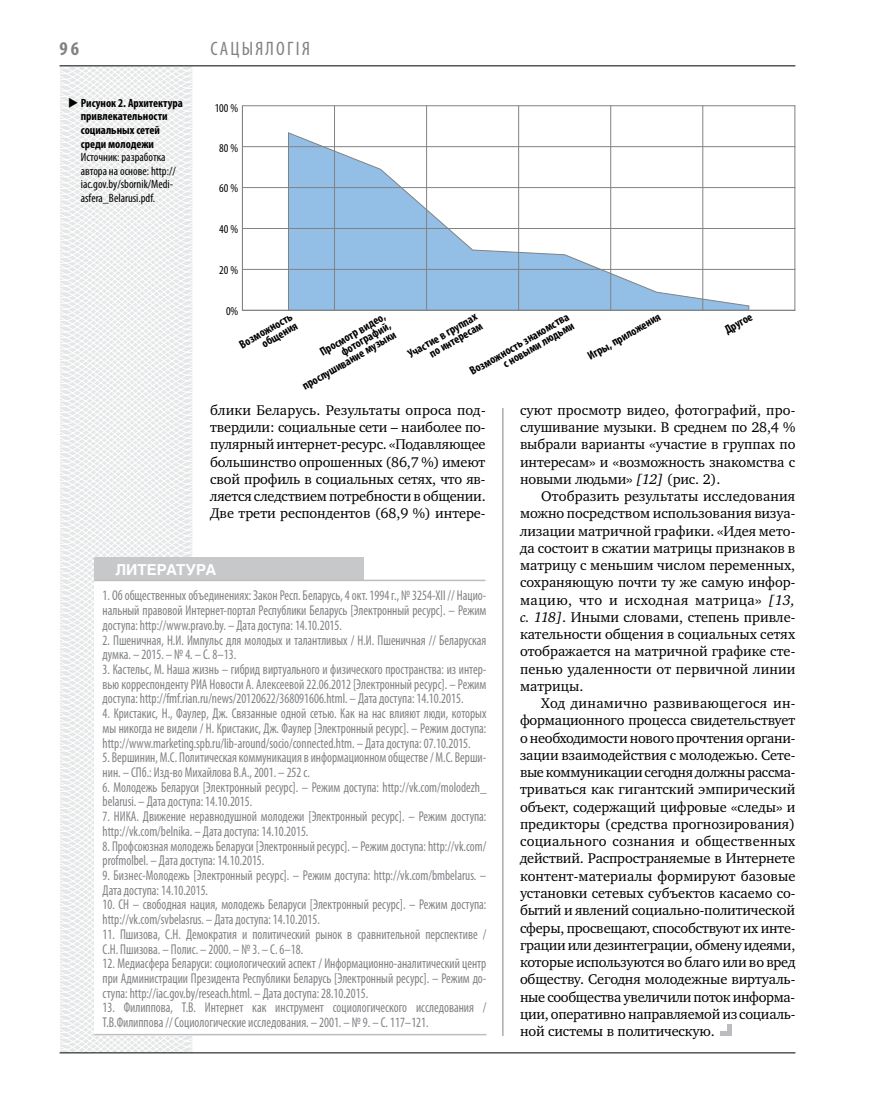
<style>
.page{position:relative;width:872px;height:1106px;background:#fff}
.page>*{position:absolute;margin:0;border:0;box-sizing:border-box;transform-origin:0 0}
.t1{font:condensed 19.5px "Myriad Pro";letter-spacing:.115em;color:#808285}
.t2{font:700 condensed 19.5px "Myriad Pro";color:#808285}
.t3{font:700 15px "Helios";color:#fff}
.t4{font:14.4px/17.2px "Charter C";letter-spacing:-.005em;color:#000;text-align:justify}
.t5{font:condensed 14.25px/14.7px "Myriad Pro";color:#808285;scale:.9 1}
.t6{font:700 condensed 12px/10.5px "Myriad Pro";color:#000;text-align:right}
.t7{font:condensed 12px/13.5px "Myriad Pro";color:#000}
.s1{font-style:italic}
</style>
<div class="page">
<svg style="left:59px;top:65px;width:192px;height:989px"></svg>
<hr style="left:60px;top:1052px;width:735px;height:1px;background:#000">
<hr style="left:60px;top:65px;width:735px;height:1px;background:#000">
<hr style="left:502px;top:408px;width:1px;height:628px;background:#808285">
<div style="left:94px;top:557px;width:269px;height:23px;background:#c6c8ca"></div>
<div style="left:94px;top:581px;width:392px;height:454px;background:#fff"></div>
<hr style="left:94px;top:1033px;width:392px;height:2px;background:#bcbdc0">
<hr style="left:94px;top:579px;width:391px;height:2px;background:#bcbdc0">
<svg style="left:288px;top:132px;width:461px;height:178px"></svg>
<hr style="left:242px;top:269px;width:553px;height:1px;background:#808285">
<hr style="left:242px;top:228px;width:553px;height:1px;background:#808285">
<hr style="left:242px;top:187px;width:553px;height:1px;background:#808285">
<hr style="left:242px;top:146px;width:553px;height:1px;background:#808285">
<hr style="left:242px;top:105px;width:553px;height:1px;background:#808285">
<hr style="left:242px;top:310px;width:553px;height:1px;background:#808285">
<hr style="left:242px;top:106px;width:1px;height:204px;background:#808285">
<hr style="left:334px;top:106px;width:1px;height:204px;background:#808285">
<hr style="left:426px;top:106px;width:1px;height:204px;background:#808285">
<hr style="left:518px;top:106px;width:1px;height:204px;background:#808285">
<hr style="left:610px;top:106px;width:1px;height:204px;background:#808285">
<hr style="left:702px;top:106px;width:1px;height:204px;background:#808285">
<hr style="left:794px;top:106px;width:1px;height:204px;background:#808285">
<hr style="left:727px;top:1024px;width:4px;height:12px;background:#bcbdc0">
<div style="left:720px;top:1031px;width:11px;height:5px;background:#bcbdc0"></div>
<svg style="left:79px;top:107px;width:12px;height:1px"></svg>
<h1 class="t2" style="left:60px;top:37px;width:21px">96</h1>
<p class="t6" style="left:81px;top:96px;width:104px;line-height:13.5px;text-align:left;text-indent:-13px">◆ Рисунок 2. Архитектура привлекательности социальных сетей среди молодежи</p>
<p class="t7" style="left:81px;top:150px;width:96px">Источник: разработка автора на основе: http:// iac.gov.by/sbornik/Medi&shy;asfera_Belarusi.pdf.</p>
<h1 class="t1" style="left:210px;top:37px;width:101px">Сацыялогія</h1>
<p class="t7" style="left:215px;top:101px;width:25px">100 %</p>
<p class="t7" style="left:219px;top:141px;width:21px">80 %</p>
<p class="t7" style="left:219px;top:181px;width:21px">60 %</p>
<p class="t7" style="left:219px;top:222px;width:21px">40 %</p>
<p class="t7" style="left:219px;top:263px;width:21px">20 %</p>
<p class="t7" style="left:226px;top:304px;width:14px">0%</p>
<p class="t6" style="left:237px;top:340px;width:61px;rotate:-30deg">Возможность общения</p>
<p class="t6" style="left:290px;top:364px;width:107px;rotate:-30deg">Просмотр видео, фотографий, прослушивание музыки</p>
<p class="t6" style="left:406px;top:350px;width:80px;rotate:-30deg">Участие в группах по интересам</p>
<p class="t6" style="left:468px;top:367px;width:114px;rotate:-30deg">Возможность знакомства с новыми людьми</p>
<p class="t6" style="left:585px;top:352px;width:84px;rotate:-30deg">Игры, приложения</p>
<p class="t6" style="left:722px;top:326px;width:32px;rotate:-30deg">Другое</p>
<p class="t4" style="left:210px;top:401px;width:277px">блики Беларусь. Результаты опроса под&shy;твердили: социальные сети – наиболее по&shy;пулярный интернет-ресурс. «Подавляющее большинство опрошенных (86,7 %) имеют свой профиль в социальных сетях, что яв&shy;ляется следствием потребности в общении.<br>Две трети респондентов (68,9 %) интере-</p>
<p class="t4" style="left:520px;top:401px;width:277px">суют просмотр видео, фотографий, про&shy;слушивание музыки. В среднем по 28,4 % выбрали варианты «участие в группах по интересам» и «возможность знакомства с новыми людьми» <span class="s1">[12]</span> (рис. 2).</p>
<p class="t4" style="left:520px;top:487px;width:277px;text-indent:21px">Отобразить результаты исследования можно посредством использования визуа&shy;лизации матричной графики. «Идея мето&shy;да состоит в сжатии матрицы признаков в матрицу с меньшим числом переменных, сохраняющую почти ту же самую инфор&shy;мацию, что и исходная матрица» <span class="s1">[13, с. 118]</span>. Иными словами, степень привле&shy;кательности общения в социальных сетях отображается на матричной графике сте&shy;пенью удаленности от первичной линии матрицы.</p>
<p class="t4" style="left:520px;top:694px;width:277px;text-indent:21px">Ход динамично развивающегося ин&shy;формационного процесса свидетельствует о необходимости нового прочтения органи&shy;зации взаимодействия с молодежью. Сете&shy;вые коммуникации сегодня должны рассма&shy;триваться как гигантский эмпирический объект, содержащий цифровые «следы» и предикторы (средства прогнозирования) социального сознания и общественных действий. Распространяемые в Интернете контент-материалы формируют базовые установки сетевых субъектов касаемо со&shy;бытий и явлений социально-политической сферы, просвещают, способствуют их инте&shy;грации или дезинтеграции, обмену идеями, которые используются во благо или во вред обществу. Сегодня молодежные виртуаль&shy;ные сообщества увеличили поток информа&shy;ции, оперативно направляемой из социаль&shy;ной системы в политическую.</p>
<p class="t3" style="left:115px;top:560px;width:103px">Литература</p>
<p class="t5" style="left:103px;top:588px;width:428px;text-align:justify">1. Об общественных объединениях: Закон Респ. Беларусь, 4 окт. 1994 г., № 3254-XII // Нацио&shy;нальный правовой Интернет-портал Республики Беларусь [Электронный ресурс]. – Режим доступа: http://www.pravo.by. – Дата доступа: 14.10.2015.</p>
<p class="t5" style="left:103px;top:632px;width:428px">2. Пшеничная, Н.И. Импульс для молодых и талантливых / Н.И. Пшеничная // Беларуская думка. – 2015. – № 4. – С. 8–13.</p>
<p class="t5" style="left:103px;top:661px;width:428px;text-align:justify">3. Кастельс, М. Наша жизнь – гибрид виртуального и физического пространства: из интер&shy;вью корреспонденту РИА Новости А. Алексеевой 22.06.2012 [Электронный ресурс]. – Режим доступа: http://fmf.rian.ru/news/20120622/368091606.html. – Дата доступа: 14.10.2015.</p>
<p class="t5" style="left:103px;top:706px;width:428px;text-align:justify">4. Кристакис, Н., Фаулер, Дж. Связанные одной сетью. Как на нас влияют люди, которых мы никогда не видели / Н. Кристакис, Дж. Фаулер [Электронный ресурс]. – Режим доступа: http://www.marketing.spb.ru/lib-around/socio/connected.htm. – Дата доступа: 07.10.2015.</p>
<p class="t5" style="left:103px;top:750px;width:428px">5. Вершинин, М.С. Политическая коммуникация в информационном обществе / М.С. Верши&shy;нин. – СПб.: Изд-во Михайлова В.А., 2001. – 252 с.</p>
<p class="t5" style="left:103px;top:779px;width:428px">6. Молодежь Беларуси [Электронный ресурс]. – Режим доступа: http://vk.com/molodezh_ belarusi. – Дата доступа: 14.10.2015.</p>
<p class="t5" style="left:103px;top:809px;width:428px">7. НИКА. Движение неравнодушной молодежи [Электронный ресурс]. – Режим доступа: http://vk.com/belnika. – Дата доступа: 14.10.2015.</p>
<p class="t5" style="left:103px;top:838px;width:428px">8. Профсоюзная молодежь Беларуси [Электронный ресурс]. – Режим доступа: http://vk.com/ profmolbel. – Дата доступа: 14.10.2015.</p>
<p class="t5" style="left:103px;top:867px;width:428px">9. Бизнес-Молодежь [Электронный ресурс]. – Режим доступа: http://vk.com/bmbelarus. –<br>Дата доступа: 14.10.2015.</p>
<p class="t5" style="left:103px;top:897px;width:428px">10. СН – свободная нация, молодежь Беларуси [Электронный ресурс]. – Режим доступа: http://vk.com/svbelasrus. – Дата доступа: 14.10.2015.</p>
<p class="t5" style="left:103px;top:926px;width:428px">11. Пшизова, С.Н. Демократия и политический рынок в сравнительной перспективе /<br>С.Н. Пшизова. – Полис. – 2000. – № 3. – С. 6–18.</p>
<p class="t5" style="left:103px;top:956px;width:428px;text-align:justify">12. Медиасфера Беларуси: социологический аспект / Информационно-аналитический центр при Администрации Президента Республики Беларусь [Электронный ресурс]. – Режим до&shy;ступа: http://iac.gov.by/reseach.html. – Дата доступа: 28.10.2015.</p>
<p class="t5" style="left:103px;top:1000px;width:428px">13. Филиппова, Т.В. Интернет как инструмент социологического исследования /<br>Т.В.Филиппова // Социологические исследования. – 2001. – № 9. – C. 117–121.</p>
</div>
